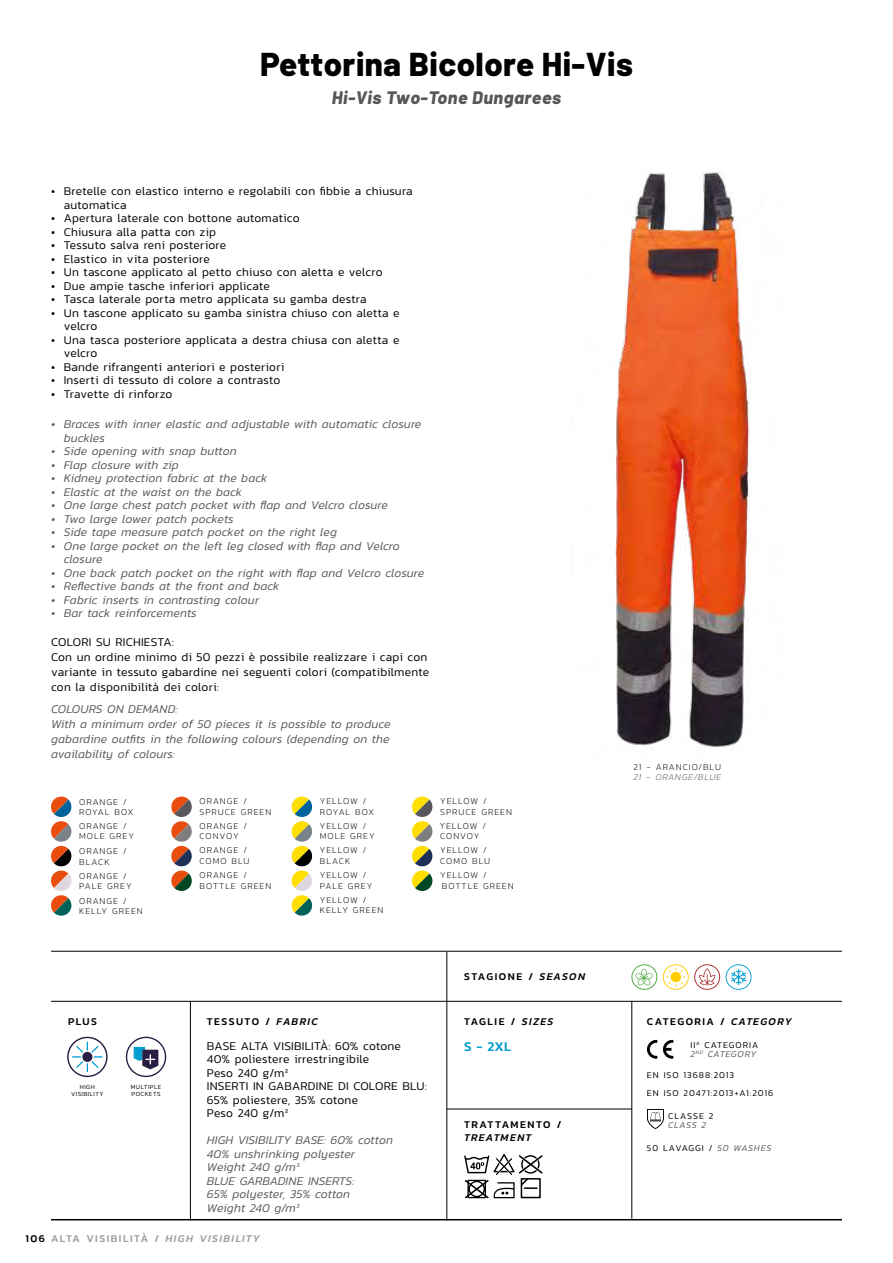
<style>
.page{position:relative;width:893px;height:1263px;background:#fff}
.page>*{position:absolute;margin:0;border:0;box-sizing:border-box;transform-origin:0 0}
.t1{font:800 33px "Barlow";letter-spacing:.015em;color:#000}
.t2{font:italic 800 18px "Barlow";letter-spacing:.03em;color:#575756}
.t3{font:500 13.5px "Kanit";color:#009ed1}
.t4{font:300 12px/13.5px "Kanit";letter-spacing:.015em;color:#000}
.t5{font:italic 300 12px/13.5px "Kanit";letter-spacing:.005em;color:#575756}
.t6{font:500 10.5px "Kanit";letter-spacing:.14em;color:#000}
.t7{font:500 10.5px "Kanit";letter-spacing:.14em;color:#9d9d9c}
.t8{font:italic 500 10.5px "Kanit";letter-spacing:.095em;color:#000}
.t9{font:200 9px/10.5px "Kanit";letter-spacing:.105em;color:#000}
.t10{font:300 9px/18px "Kanit";letter-spacing:.1em;color:#000}
.t11{font:italic 200 9px "Kanit";letter-spacing:.095em;color:#575756}
.t12{font:200 9px/10.5px "Kanit";letter-spacing:.085em;color:#000}
.t13{font:italic 300 9px "Kanit";letter-spacing:.065em;color:#575756}
.t14{font:300 6.3px/7.5px "Kanit";letter-spacing:.075em;color:#000;text-align:center}
.s1{font-family:"Comfortaa";font-weight:300}
.s2{font-style:italic}
.s3{color:#000}
.s4{font-style:italic;color:#575756}
</style>
<div class="page">
<hr style="left:51px;top:951px;width:791px;height:1px;background:#000">
<hr style="left:190px;top:1001px;width:1px;height:219px;background:#000">
<hr style="left:51px;top:1001px;width:791px;height:1px;background:#000">
<hr style="left:446px;top:952px;width:1px;height:268px;background:#000">
<hr style="left:631px;top:1001px;width:1px;height:217px;background:#000">
<hr style="left:446px;top:1108px;width:186px;height:1px;background:#000">
<svg style="left:726px;top:964px;width:26px;height:26px"></svg>
<svg style="left:663px;top:964px;width:57px;height:26px"></svg>
<svg style="left:631px;top:964px;width:26px;height:26px"></svg>
<img style="left:615px;top:172px;width:135px;height:578px">
<svg style="left:126px;top:1037px;width:40px;height:40px"></svg>
<hr style="left:51px;top:1219px;width:791px;height:1px;background:#000">
<svg style="left:51px;top:796px;width:20px;height:120px"></svg>
<svg style="left:171px;top:796px;width:21px;height:95px"></svg>
<svg style="left:292px;top:796px;width:20px;height:120px"></svg>
<svg style="left:412px;top:796px;width:20px;height:95px"></svg>
<svg style="left:67px;top:1037px;width:41px;height:40px"></svg>
<svg style="left:647px;top:1109px;width:17px;height:20px"></svg>
<svg style="left:663px;top:1040px;width:10px;height:19px"></svg>
<svg style="left:647px;top:1040px;width:10px;height:19px"></svg>
<svg style="left:464px;top:1154px;width:79px;height:44px"></svg>
<h1 class="t1" style="left:260px;top:39px;width:374px">Pettorina Bicolore Hi-Vis</h1>
<h2 class="t2" style="left:332px;top:84px;width:231px">Hi-Vis Two-Tone Dungarees</h2>
<p class="t4" style="left:64px;top:184px;width:350px;text-indent:-13px">• Bretelle con elastico interno e regolabili con fibbie a chiusura automatica</p>
<p class="t4" style="left:51px;top:211px;width:250px">• Apertura laterale con bottone automatico</p>
<p class="t4" style="left:51px;top:225px;width:166px">• Chiusura alla patta con zip</p>
<p class="t4" style="left:51px;top:238px;width:177px">• Tessuto salva reni posteriore</p>
<p class="t4" style="left:51px;top:252px;width:160px">• Elastico in vita posteriore</p>
<p class="t4" style="left:51px;top:265px;width:333px">• Un tascone applicato al petto chiuso con aletta e velcro</p>
<p class="t4" style="left:51px;top:279px;width:220px">• Due ampie tasche inferiori applicate</p>
<p class="t4" style="left:51px;top:292px;width:317px">• Tasca laterale porta metro applicata su gamba destra</p>
<p class="t4" style="left:64px;top:306px;width:337px;text-indent:-13px">• Un tascone applicato su gamba sinistra chiuso con aletta e velcro</p>
<p class="t4" style="left:64px;top:333px;width:337px;text-indent:-13px">• Una tasca posteriore applicata a destra chiusa con aletta e velcro</p>
<p class="t4" style="left:51px;top:360px;width:235px">• Bande rifrangenti anteriori e posteriori</p>
<p class="t4" style="left:51px;top:373px;width:231px">• Inserti di tessuto di colore a contrasto</p>
<p class="t4" style="left:51px;top:387px;width:123px">• Travette di rinforzo</p>
<p class="t5" style="left:64px;top:417px;width:359px;text-indent:-13px">• Braces with inner elastic and adjustable with automatic closure buckles</p>
<p class="t5" style="left:51px;top:444px;width:187px">• Side opening with snap button</p>
<p class="t5" style="left:51px;top:458px;width:129px">• Flap closure with zip</p>
<p class="t5" style="left:51px;top:471px;width:218px">• Kidney protection fabric at the back</p>
<p class="t5" style="left:51px;top:485px;width:193px">• Elastic at the waist on the back</p>
<p class="t5" style="left:51px;top:498px;width:338px">• One large chest patch pocket with flap and Velcro closure</p>
<p class="t5" style="left:51px;top:512px;width:184px">• Two large lower patch pockets</p>
<p class="t5" style="left:51px;top:525px;width:287px">• Side tape measure patch pocket on the right leg</p>
<p class="t5" style="left:64px;top:539px;width:337px;text-indent:-13px">• One large pocket on the left leg closed with flap and Velcro closure</p>
<p class="t5" style="left:51px;top:566px;width:375px">• One back patch pocket on the right with flap and Velcro closure</p>
<p class="t5" style="left:51px;top:579px;width:230px">• Reflective bands at the front and back</p>
<p class="t5" style="left:51px;top:593px;width:210px">• Fabric inserts in contrasting colour</p>
<p class="t5" style="left:51px;top:606px;width:147px">• Bar tack reinforcements</p>
<p class="t4" style="left:51px;top:634px;width:380px;line-height:15px">COLORI SU RICHIESTA:<br>Con un ordine minimo di 50 pezzi è possibile realizzare i capi con variante in tessuto gabardine nei seguenti colori (compatibilmente con la disponibilità dei colori:</p>
<p class="t5" style="left:51px;top:701px;width:341px;line-height:15px">COLOURS ON DEMAND:<br>With a minimum order of 50 pieces it is possible to produce gabardine outfits in the following colours (depending on the availability of colours:</p>
<p class="t9" style="left:79px;top:797px;width:56px">ORANGE /<br>ROYAL BOX</p>
<p class="t9" style="left:79px;top:820px;width:56px">ORANGE /<br>MOLE GREY</p>
<p class="t9" style="left:79px;top:846px;width:49px">ORANGE /<br>BLACK</p>
<p class="t9" style="left:79px;top:871px;width:54px">ORANGE /<br>PALE GREY</p>
<p class="t9" style="left:79px;top:895px;width:65px">ORANGE /<br>KELLY GREEN</p>
<p class="t9" style="left:200px;top:796px;width:73px">ORANGE /<br>SPRUCE GREEN</p>
<p class="t9" style="left:200px;top:820px;width:49px">ORANGE /<br>CONVOY</p>
<p class="t9" style="left:200px;top:845px;width:51px">ORANGE /<br>COMO BLU</p>
<p class="t9" style="left:200px;top:870px;width:73px">ORANGE /<br>BOTTLE GREEN</p>
<p class="t9" style="left:320px;top:796px;width:56px">YELLOW /<br>ROYAL BOX</p>
<p class="t9" style="left:320px;top:820px;width:56px">YELLOW /<br>MOLE GREY</p>
<p class="t9" style="left:320px;top:845px;width:48px">YELLOW /<br>BLACK</p>
<p class="t9" style="left:320px;top:870px;width:54px">YELLOW /<br>PALE GREY</p>
<p class="t9" style="left:320px;top:894px;width:65px">YELLOW /<br>KELLY GREEN</p>
<p class="t9" style="left:440px;top:796px;width:73px">YELLOW /<br>SPRUCE GREEN</p>
<p class="t12" style="left:440px;top:820px;width:47px"><span class="s1">Y</span>ELLOW /<br>CONVOY</p>
<p class="t9" style="left:440px;top:845px;width:51px">YELLOW /<br>COMO BLU</p>
<p class="t9" style="left:440px;top:870px;width:75px">YELLOW /<br>BOTTLE GREEN</p>
<p class="t9" style="left:634px;top:761px;width:89px">21 - ARANCIO/BLU</p>
<p class="t11" style="left:633px;top:771px;width:89px">21 - ORANGE/BLUE</p>
<p class="t6" style="left:68px;top:1013px;width:31px">PLUS</p>
<p class="t14" style="left:71px;top:1083px;width:34px">HIGH<br>VISIBILITY</p>
<p class="t14" style="left:131px;top:1083px;width:32px;text-align:left">MULTIPLE<br>POCKETS</p>
<p class="t6" style="left:207px;top:1013px;width:113px">TESSUTO / <span class="s2">FABRIC</span></p>
<p class="t4" style="left:207px;top:1039px;width:221px">BASE ALTA VISIBILITÀ: 60% cotone<br>40% poliestere irrestringibile<br>Peso 240 g/m²<br>INSERTI IN GABARDINE DI COLORE BLU:<br>65% poliestere, 35% cotone<br>Peso 240 g/m²</p>
<p class="t5" style="left:207px;top:1133px;width:187px">HIGH VISIBILITY BASE: 60% cotton<br>40% unshrinking polyester<br>Weight 240 g/m²<br>BLUE GARBADINE INSERTS:<br>65% polyester, 35% cotton<br>Weight 240 g/m²</p>
<p class="t7" style="left:26px;top:1230px;width:236px"><span class="s3">106</span> ALTA VISIBILITÀ / <span class="s2">HIGH VISIBILITY</span></p>
<p class="t6" style="left:464px;top:969px;width:122px">STAGIONE / <span class="s2">SEASON</span></p>
<p class="t6" style="left:464px;top:1013px;width:91px">TAGLIE / <span class="s2">SIZES</span></p>
<p class="t6" style="left:647px;top:1013px;width:146px">CATEGORIA / <span class="s2">CATEGORY</span></p>
<p class="t3" style="left:464px;top:1036px;width:49px">S - 2XL</p>
<p class="t6" style="left:464px;top:1116px;width:99px">TRATTAMENTO /</p>
<p class="t8" style="left:464px;top:1130px;width:69px">TREATMENT</p>
<p class="t10" style="left:690px;top:1040px;width:69px;line-height:9px">II<sup>A</sup> CATEGORIA<br><span class="s4">2</span><sup>ND</sup> <span class="s4">CATEGORY</span></p>
<p class="t10" style="left:647px;top:1066px;width:128px">EN ISO 13688:2013<br>EN ISO 20471:2013+A1:2016</p>
<p class="t10" style="left:668px;top:1107px;width:47px">CLASSE 2</p>
<p class="t13" style="left:668px;top:1119px;width:39px">CLASS 2</p>
<p class="t10" style="left:647px;top:1139px;width:126px">50 LAVAGGI / <span class="s4">50 WASHES</span></p>
</div>
